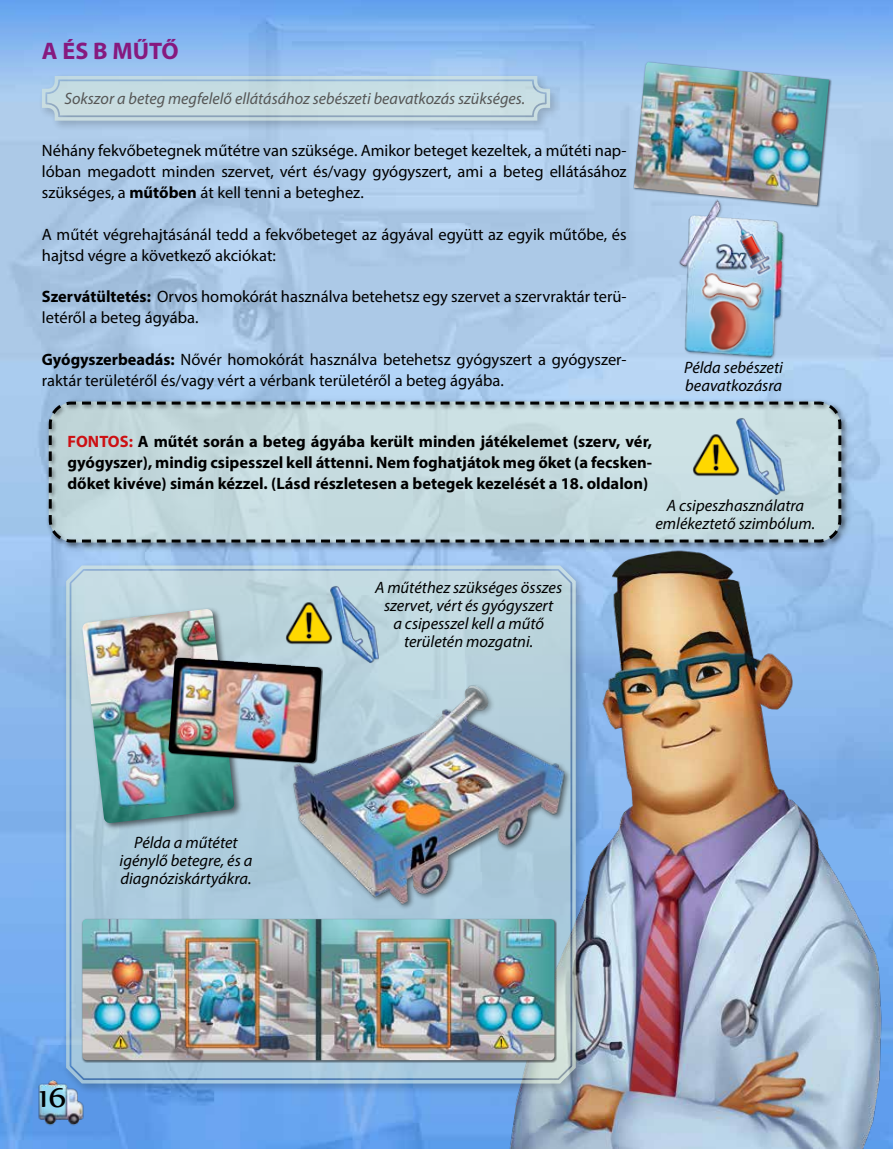
<style>
.page{position:relative;width:893px;height:1149px;background:#fff}
.page>*{position:absolute;margin:0;border:0;box-sizing:border-box;transform-origin:0 0}
.t1{font:33px "Nyala";color:#000;scale:1.1 1}
.t2{font:700 24px "Myriad Pro";color:#86197f}
.t3{font:16.5px/21px "Myriad Pro";color:#000}
.t4{font:italic 16.5px/18px "Myriad Pro";color:#000;text-align:center}
.t5{font:700 16.5px/21px "Myriad Pro";color:#000;text-align:justify}
.t6{font:italic 16.5px "Myriad Pro";color:#565655}
.s1{font-weight:700}
.s2{color:#cd1013}
</style>
<div class="page">
<img style="left:0;top:0;width:893px;height:1148px">
<img style="left:322px;top:510px;width:571px;height:638px">
<div style="left:62px;top:561px;width:525px;height:533px;background:#000;opacity:.55"></div>
<svg style="left:63px;top:562px;width:516px;height:524px;background:#acc9da"></svg>
<div style="left:73px;top:572px;width:496px;height:504px;border:3px solid #e8f0d2;border-radius:11px"></div>
<div style="left:81px;top:917px;width:476px;height:145px;background:#000;opacity:.55"></div>
<img style="left:82px;top:918px;width:472px;height:141px">
<img style="left:669px;top:208px;width:126px;height:158px">
<img style="left:698px;top:268px;width:68px;height:44px">
<div style="left:710px;top:299px;width:40px;height:55px;background:#000;opacity:.3"></div>
<img style="left:709px;top:299px;width:40px;height:54px">
<img style="left:719px;top:213px;width:69px;height:69px">
<img style="left:711px;top:242px;width:41px;height:30px">
<div style="left:38px;top:72px;width:523px;height:60px;background:#000;opacity:.55"></div>
<svg style="left:40px;top:74px;width:512px;height:48px;background:#bdd5df"></svg>
<div style="left:49px;top:83px;width:494px;height:31px;border:3px solid #e8f0d2;border-radius:12px"></div>
<div style="left:45px;top:397px;width:807px;height:156px;background:#000;opacity:.55"></div>
<div style="left:46px;top:399px;width:802px;height:150px;background:#000;opacity:.55"></div>
<svg style="left:47px;top:400px;width:796px;height:144px;background:#bbd0d5"></svg>
<img style="left:710px;top:405px;width:102px;height:102px">
<img style="left:690px;top:430px;width:51px;height:51px">
<div style="left:633px;top:61px;width:199px;height:147px;background:#000;opacity:.55"></div>
<img style="left:634px;top:62px;width:195px;height:143px">
<div style="left:80px;top:606px;width:163px;height:225px;background:#000;opacity:.55"></div>
<img style="left:82px;top:609px;width:153px;height:214px">
<img style="left:168px;top:657px;width:135px;height:105px">
<img style="left:289px;top:662px;width:283px;height:250px">
<img style="left:18px;top:1060px;width:85px;height:85px">
<img style="left:303px;top:573px;width:102px;height:102px">
<img style="left:283px;top:598px;width:51px;height:51px">
<h2 class="t2" style="left:42px;top:35px;width:138px">A ÉS B MŰTŐ</h2>
<p class="t6" style="left:64px;top:89px;width:462px">Sokszor a beteg megfelelő ellátásához sebészeti beavatkozás szükséges.</p>
<p class="t3" style="left:42px;top:140px;width:586px;text-align:justify">Néhány fekvőbetegnek műtétre van szüksége. Amikor beteget kezeltek, a műtéti nap&shy;lóban megadott minden szervet, vért és/vagy gyógyszert, ami a beteg ellátásához szükséges, a <span class="s1">műtőben</span> át kell tenni a beteghez.</p>
<p class="t3" style="left:42px;top:224px;width:586px">A műtét végrehajtásánál tedd a fekvőbeteget az ágyával együtt az egyik műtőbe, és hajtsd végre a következő akciókat:</p>
<p class="t3" style="left:42px;top:285px;width:586px"><span class="s1">Szervátültetés:</span> Orvos homokórát használva betehetsz egy szervet a szervraktár terü&shy;letéről a beteg ágyába.</p>
<p class="t3" style="left:42px;top:348px;width:586px"><span class="s1">Gyógyszerbeadás:</span> Nővér homokórát használva betehetsz gyógyszert a gyógyszer&shy;raktár területéről és/vagy vért a vérbank területéről a beteg ágyába.</p>
<p class="t5" style="left:67px;top:430px;width:586px"><span class="s2">FONTOS:</span> A műtét során a beteg ágyába került minden játékelemet (szerv, vér, gyógyszer), mindig csipesszel kell áttenni. Nem foghatjátok meg őket (a fecsken&shy;dőket kivéve) simán kézzel. (Lásd részletesen a betegek kezelését a 18. oldalon)</p>
<p class="t4" style="left:684px;top:358px;width:100px;text-align:left">Példa sebészeti beavatkozásra</p>
<p class="t4" style="left:120px;top:833px;width:134px">Példa a műtétet igénylő betegre, és a diagnóziskártyákra.</p>
<h1 class="t1" style="left:39px;top:1076px;width:26px">16</h1>
<p class="t4" style="left:375px;top:578px;width:189px">A műtéthez szükséges összes szervet, vért és gyógyszert<br>a csipesszel kell a műtő területén mozgatni.</p>
<p class="t4" style="left:655px;top:496px;width:161px">A csipeszhasználatra emlékeztető szimbólum.</p>
</div>
